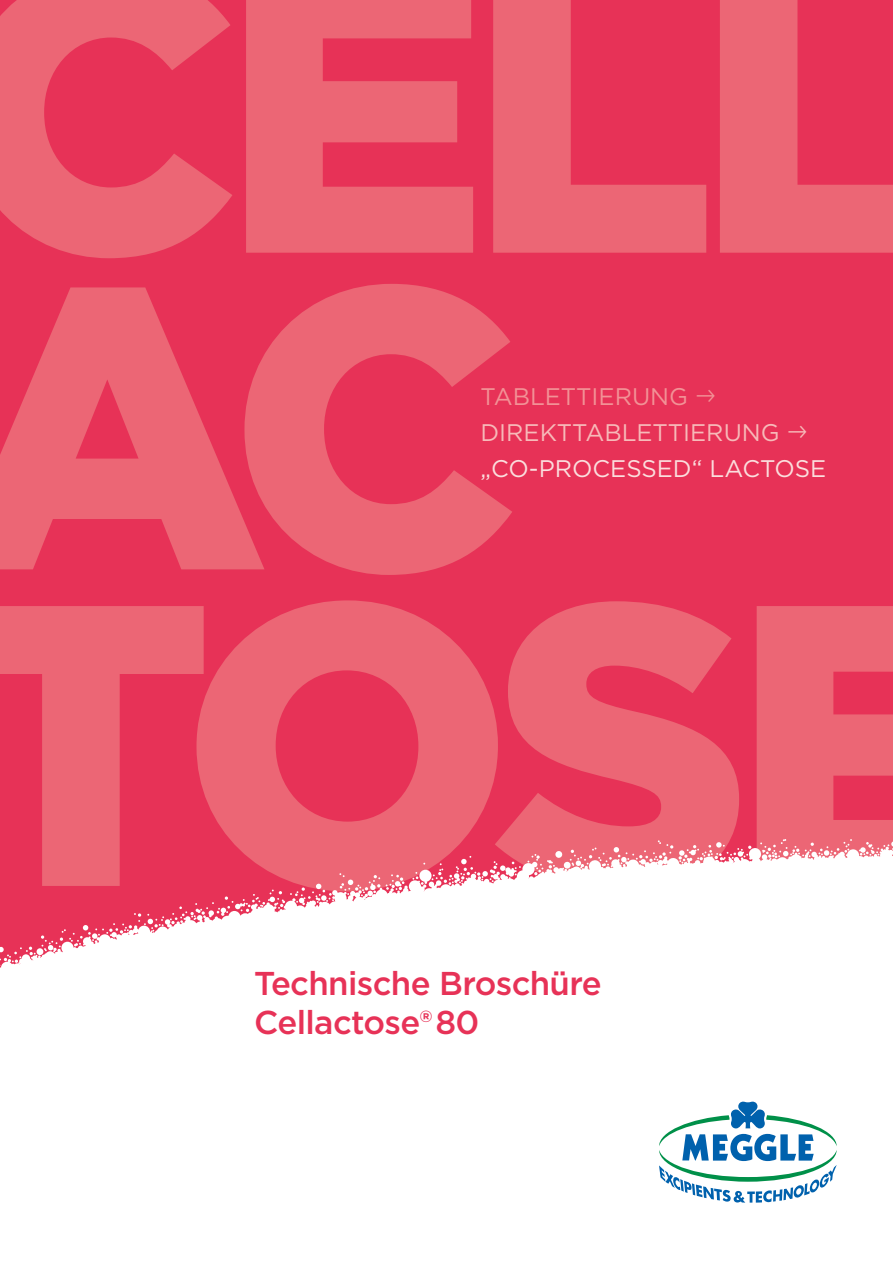
<style>
.page{position:relative;width:893px;height:1263px;background:#fff}
.page>*{position:absolute;margin:0;border:0;box-sizing:border-box;transform-origin:0 0}
.t1{font:900 399.75px/316.6px "Gotham";letter-spacing:-.05em;color:#ec6675}
.t2{font:500 33px/39px "Gotham";letter-spacing:-.02em;color:#e73257}
.t3{font:24px/36px "Gotham";color:#fbdedd}
.s1{color:#f29296}
.s2{color:#f7bab9}
</style>
<div class="page">
<div style="left:0;top:0;width:893px;height:972px;background:#e73257"></div>
<svg style="left:0;top:839px;width:893px;height:133px;fill:#fff"></svg>
<svg style="left:659px;top:1101px;width:178px;height:102px"></svg>
<h1 class="t1" style="left:-51px;top:-51px;width:1051px">CELL<br>AC<br>TOSE</h1>
<p class="t3" style="left:480px;top:378px;width:347px"><span class="s1">TABLETTIERUNG</span> <span class="s1">→<br></span><span class="s2">DIREKTTABLETTIERUNG</span> <span class="s2">→ </span>„CO-PROCESSED“ LACTOSE</p>
<h2 class="t2" style="left:254px;top:963px;width:349px">Technische Broschüre<br>Cellactose® 80</h2>
</div>
